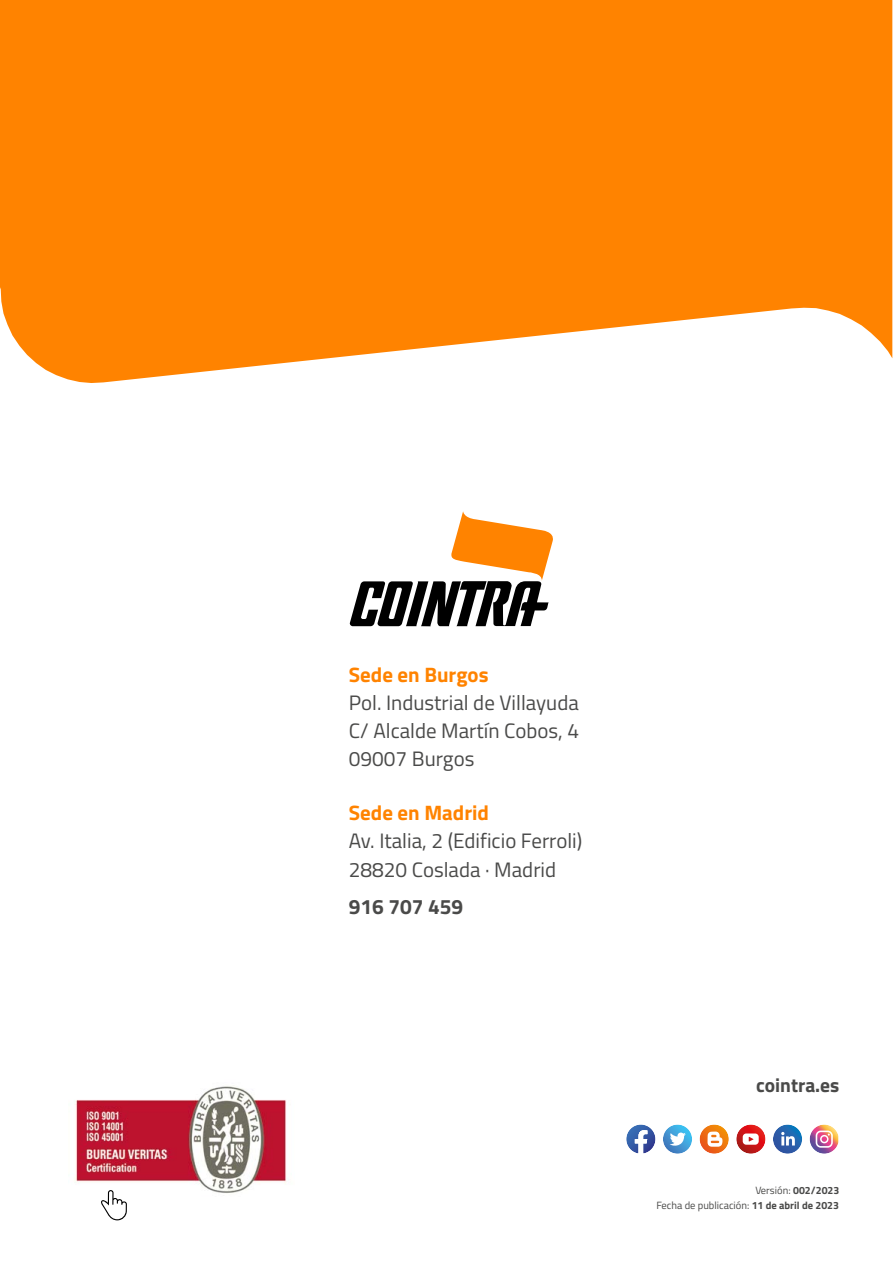
<style>
.page{position:relative;width:893px;height:1263px;background:#fff}
.page>*{position:absolute;margin:0;border:0;box-sizing:border-box;transform-origin:0 0}
.t1{font:20.85px/27.8px "Titillium Web";color:#4a4a49;text-align:justify}
.t2{font:700 20.85px "Titillium Web";color:#ff8300}
.t3{font:700 20.85px "Titillium Web";color:#4a4a49}
.t4{font:700 19.5px "Titillium Web";color:#4a4a49}
.t5{font:10.5px/15px "Titillium Web";color:#4a4a49;text-align:right}
.s1{font-weight:700}
</style>
<div class="page">
<img style="left:75px;top:1086px;width:211px;height:107px">
<svg style="left:99px;top:1190px;width:28px;height:30px"></svg>
<svg style="left:349px;top:511px;width:204px;height:115px"></svg>
<svg style="left:0;top:0;width:892px;height:383px;background:#ff8f19"></svg>
<svg style="left:663px;top:1124px;width:29px;height:30px"></svg>
<svg style="left:670px;top:1132px;width:16px;height:14px"></svg>
<svg style="left:736px;top:1124px;width:29px;height:30px"></svg>
<svg style="left:743px;top:1133px;width:16px;height:12px"></svg>
<svg style="left:810px;top:1124px;width:28px;height:30px"></svg>
<svg style="left:626px;top:1124px;width:29px;height:30px"></svg>
<svg style="left:773px;top:1124px;width:29px;height:30px"></svg>
<svg style="left:781px;top:1132px;width:14px;height:13px"></svg>
<svg style="left:700px;top:1124px;width:29px;height:30px"></svg>
<svg style="left:707px;top:1131px;width:15px;height:16px"></svg>
<p class="t2" style="left:349px;top:663px;width:141px">Sede en Burgos</p>
<p class="t1" style="left:349px;top:691px;width:232px">Pol. Industrial de Villayuda C/ Alcalde Martín Cobos, 4<br>09007 Burgos</p>
<p class="t2" style="left:349px;top:800px;width:142px">Sede en Madrid</p>
<p class="t1" style="left:349px;top:828px;width:235px;line-height:29.1px">Av. Italia, 2 (Edificio Ferroli)<br>28820 Coslada · Madrid</p>
<p class="t3" style="left:349px;top:894px;width:116px">916 707 459</p>
<p class="t4" style="left:756px;top:1073px;width:85px">cointra.es</p>
<p class="t5" style="left:656px;top:1183px;width:184px">Versión: <span class="s1">002/2023<br></span>Fecha de publicación: <span class="s1">11 de abril de 2023</span></p>
</div>
